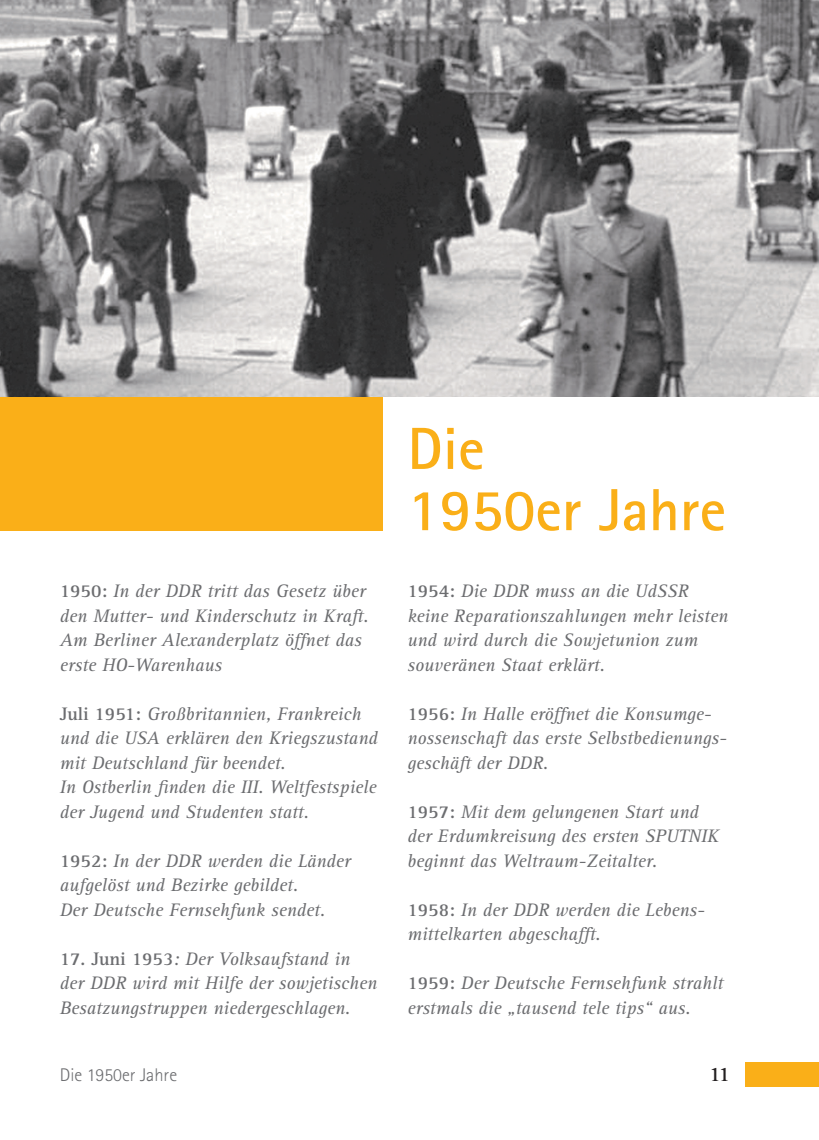
<style>
.page{position:relative;width:819px;height:1140px;background:#fff}
.page>*{position:absolute;margin:0;border:0;box-sizing:border-box;transform-origin:0 0}
.t1{font:700 59.5px/61.2px "Rotis Sans Serif";color:#faaf18}
.t2{font:700 21px "Rotis Serif";color:#231f20}
.t3{font:italic 18.72px/24.5px "Rotis Serif";color:#6c6d70}
.t4{font:300 18.38px "Rotis Sans Serif";color:#6c6d70}
.s1{font-weight:700;font-style:normal}
</style>
<div class="page">
<div style="left:0;top:397px;width:382px;height:134px;background:#faaf18"></div>
<img style="left:0;top:0;width:818px;height:397px">
<div style="left:744px;top:1062px;width:74px;height:25px;background:#faaf18"></div>
<p class="t3" style="left:60px;top:580px;width:310px"><span class="s1">195 0:</span> In der DDR tritt das Gesetz über den Mutter- und Kinderschutz in Kraft.<br>Am Berliner Alexanderplatz öffnet das erste HO-Warenhaus</p>
<p class="t3" style="left:60px;top:702px;width:319px"><span class="s1">Juli 195 1:</span> Großbritannien, Frankreich und die USA erklären den Kriegszustand mit Deutschland für beendet.<br>In Ostberlin finden die III. Weltfestspiele der Jugend und Studenten statt.</p>
<p class="t3" style="left:60px;top:849px;width:292px"><span class="s1">195 2:</span> In der DDR werden die Länder aufgelöst und Bezirke gebildet.<br>Der Deutsche Fernsehfunk sendet.</p>
<p class="t3" style="left:60px;top:947px;width:318px"><span class="s1">17. Juni 195 3</span>: Der Volksaufstand in der DDR wird mit Hilfe der sowjetischen<br>Besatzungstruppen niedergeschlagen.</p>
<h1 class="t1" style="left:407px;top:417px;width:320px">Die<br>1950er Jahre</h1>
<p class="t3" style="left:407px;top:580px;width:322px"><span class="s1">195 4:</span> Die DDR muss an die UdSSR keine Reparationszahlungen mehr leisten und wird durch die Sowjetunion zum souveränen Staat erklärt.</p>
<p class="t3" style="left:407px;top:702px;width:320px"><span class="s1">1956 :</span> In Halle eröffnet die Konsumge&shy;nossenschaft das erste Selbstbedienungs&shy;geschäft der DDR.</p>
<p class="t3" style="left:407px;top:800px;width:313px"><span class="s1">1957 :</span> Mit dem gelungenen Start und der Erdumkreisung des ersten SPUTNIK beginnt das Weltraum-Zeitalter.</p>
<p class="t3" style="left:407px;top:898px;width:298px"><span class="s1">1958 :</span> In der DDR werden die Lebens&shy;mittelkarten abgeschafft.</p>
<p class="t3" style="left:407px;top:972px;width:317px"><span class="s1">1959 :</span> Der Deutsche Fernsehfunk strahlt erstmals die „tausend tele tips“ aus.</p>
<p class="t4" style="left:60px;top:1064px;width:119px">Die 1950er Jahre</p>
<p class="t2" style="left:708px;top:1062px;width:23px">11</p>
</div>
